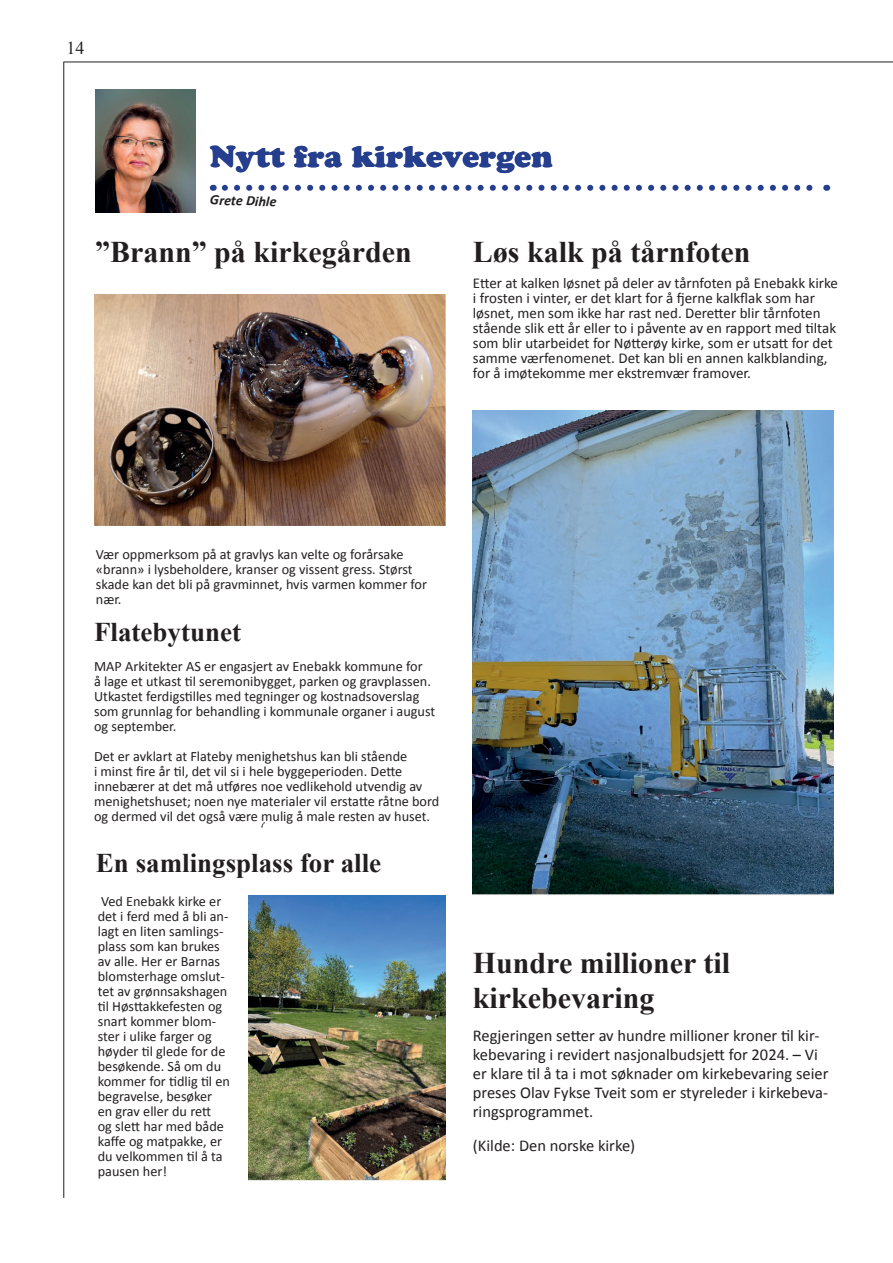
<style>
.page{position:relative;width:893px;height:1263px;background:#fff}
.page>*{position:absolute;margin:0;border:0;box-sizing:border-box;transform-origin:0 0}
.t1{font:700 30px/34.5px "Times New Roman";color:#231f20}
.t2{font:30px "Cooper Black Std";color:#253f8e}
.t3{font:700 27px "Times New Roman";color:#231f20}
.t4{font:18px "Times New Roman";color:#231f20}
.t5{font:16.5px/18.9px "Calibri";color:#231f20}
.t6{font:15px/15px "Calibri";color:#231f20}
.t7{font:14.25px/15px "Calibri";color:#231f20}
.t8{font:italic 700 14.25px "Calibri";color:#231f20}
</style>
<div class="page">
<img style="left:94px;top:294px;width:352px;height:232px">
<img style="left:248px;top:895px;width:198px;height:286px">
<img style="left:473px;top:410px;width:361px;height:485px">
<svg style="left:261px;top:822px;width:4px;height:6px"></svg>
<svg style="left:225px;top:185px;width:588px;height:6px"></svg>
<img style="left:95px;top:90px;width:101px;height:122px">
<hr style="left:64px;top:62px;width:1px;height:1136px;background:#231f20">
<hr style="left:64px;top:62px;width:829px;height:1px;background:#231f20">
<p class="t4" style="left:67px;top:36px;width:19px">14</p>
<h1 class="t2" style="left:210px;top:139px;width:344px">Nytt fra kirkevergen</h1>
<p class="t8" style="left:210px;top:189px;width:68px;rotate:2deg">Grete Dihle</p>
<h1 class="t1" style="left:95px;top:234px;width:318px">”Brann” på kirkegården</h1>
<h1 class="t1" style="left:473px;top:234px;width:279px">Løs kalk på tårnfoten</h1>
<p class="t6" style="left:473px;top:275px;width:366px">Etter at kalken løsnet på deler av tårnfoten på Enebakk kirke i frosten i vinter, er det klart for å fjerne kalkflak som har løsnet, men som ikke har rast ned. Deretter blir tårnfoten stående slik ett år eller to i påvente av en rapport med tiltak som blir utarbeidet for Nøtterøy kirke, som er utsatt for det samme værfenomenet. Det kan bli en annen kalkblanding, for å imøtekomme mer ekstremvær framover.</p>
<p class="t7" style="left:96px;top:546px;width:333px">Vær oppmerksom på at gravlys kan velte og forårsake «brann» i lysbeholdere, kranser og vissent gress. Størst skade kan det bli på gravminnet, hvis varmen kommer for nær.</p>
<h2 class="t3" style="left:94px;top:614px;width:148px">Flatebytunet</h2>
<p class="t7" style="left:94px;top:659px;width:343px">MAP Arkitekter AS er engasjert av Enebakk kommune for<br>å lage et utkast til seremonibygget, parken og gravplassen.<br>Utkastet ferdigstilles med tegninger og kostnadsoverslag som grunnlag for behandling i kommunale organer i august og september.</p>
<p class="t7" style="left:94px;top:749px;width:347px">Det er avklart at Flateby menighetshus kan bli stående<br>i minst fire år til, det vil si i hele byggeperioden. Dette innebærer at det må utføres noe vedlikehold utvendig av menighetshuset; noen nye materialer vil erstatte råtne bord og dermed vil det også være mulig å male resten av huset.</p>
<h2 class="t3" style="left:96px;top:845px;width:287px">En samlingsplass for alle</h2>
<p class="t7" style="left:98px;top:893px;width:134px">Ved Enebakk kirke er det i ferd med å bli an&shy;lagt en liten samlings&shy;plass som kan brukes av alle. Her er Barnas blomsterhage omslut&shy;tet av grønnsakshagen til Høsttakkefesten og snart kommer blom&shy;ster i ulike farger og høyder til glede for de besøkende. Så om du kommer for tidlig til en begravelse, besøker en grav eller du rett<br>og slett har med både kaffe og matpakke, er du velkommen til å ta pausen her!</p>
<h1 class="t1" style="left:473px;top:945px;width:259px">Hundre millioner til kirkebevaring</h1>
<p class="t5" style="left:473px;top:1026px;width:357px">Regjeringen setter av hundre millioner kroner til kir&shy;kebevaring i revidert nasjonalbudsjett for 2024. – Vi er klare til å ta i mot søknader om kirkebevaring seier preses Olav Fykse Tveit som er styreleder i kirkebeva&shy;ringsprogrammet.</p>
<p class="t5" style="left:473px;top:1136px;width:164px">(Kilde: Den norske kirke)</p>
</div>
